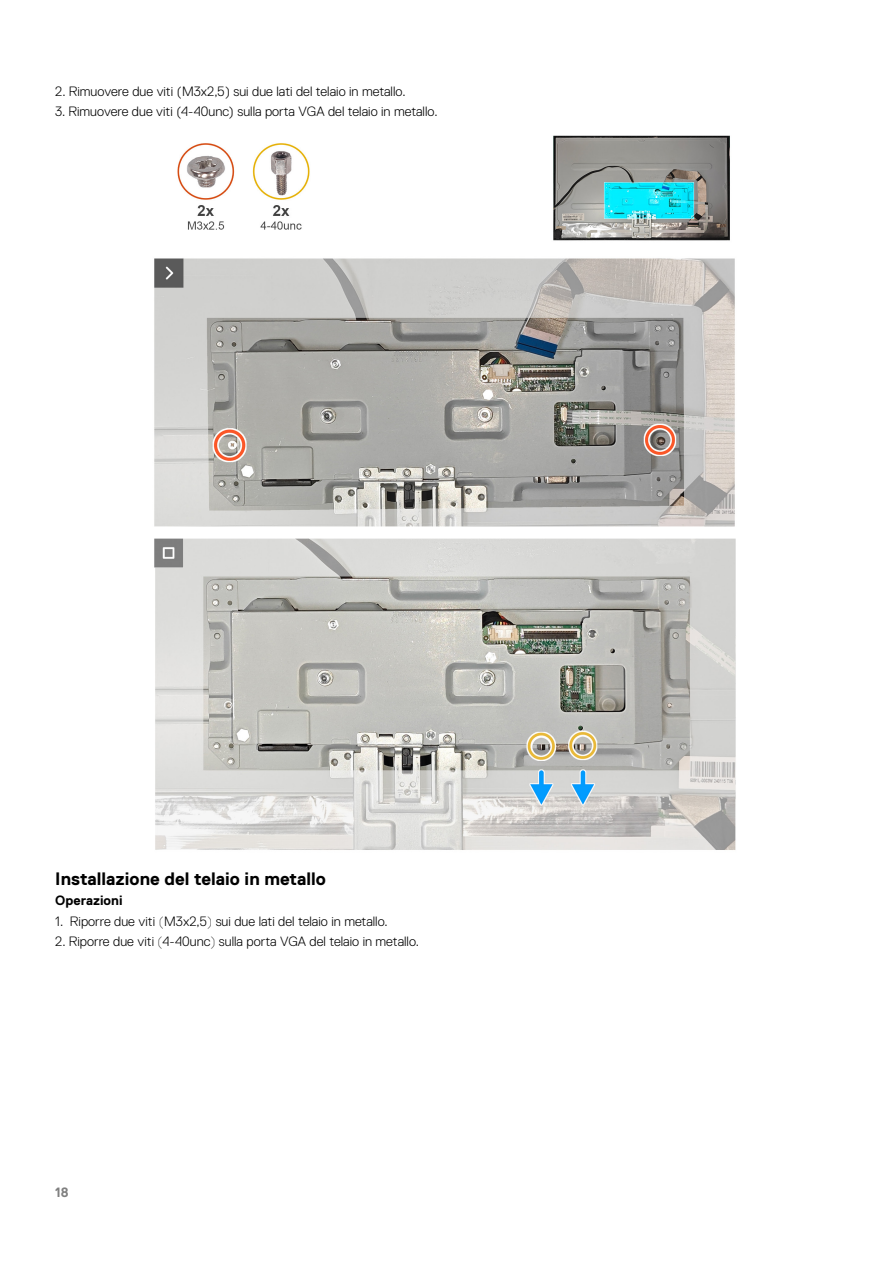
<style>
.page{position:relative;width:893px;height:1263px;background:#fff}
.page>*{position:absolute;margin:0;border:0;box-sizing:border-box;transform-origin:0 0}
.Head3{font:700 18px "Dell Replica";color:#000}
.Paragraph{font:300 13.5px "Dell Replica";color:#000}
.Paragraph-2{font:700 13.5px "Dell Replica";color:#000}
.t1{font:700 13.5px "Dell Replica";color:#808080}
</style>
<div class="page">
<img style="left:154px;top:135px;width:582px;height:715px">
<p class="Paragraph" style="left:55px;top:83px;width:352px">2. Rimuovere due viti (M3x2,5) sui due lati del telaio in metallo.</p>
<p class="Paragraph" style="left:55px;top:104px;width:384px">3. Rimuovere due viti (4-40unc) sulla porta VGA del telaio in metallo.</p>
<h3 class="Head3" style="left:55px;top:869px;width:272px">Installazione del telaio in metallo</h3>
<p class="Paragraph-2" style="left:55px;top:893px;width:69px">Operazioni</p>
<p class="Paragraph" style="left:55px;top:914px;width:334px">1. Riporre due viti (M3x2,5) sui due lati del telaio in metallo.</p>
<p class="Paragraph" style="left:55px;top:934px;width:365px">2. Riporre due viti (4-40unc) sulla porta VGA del telaio in metallo.</p>
<p class="t1" style="left:55px;top:1185px;width:15px">18</p>
</div>
